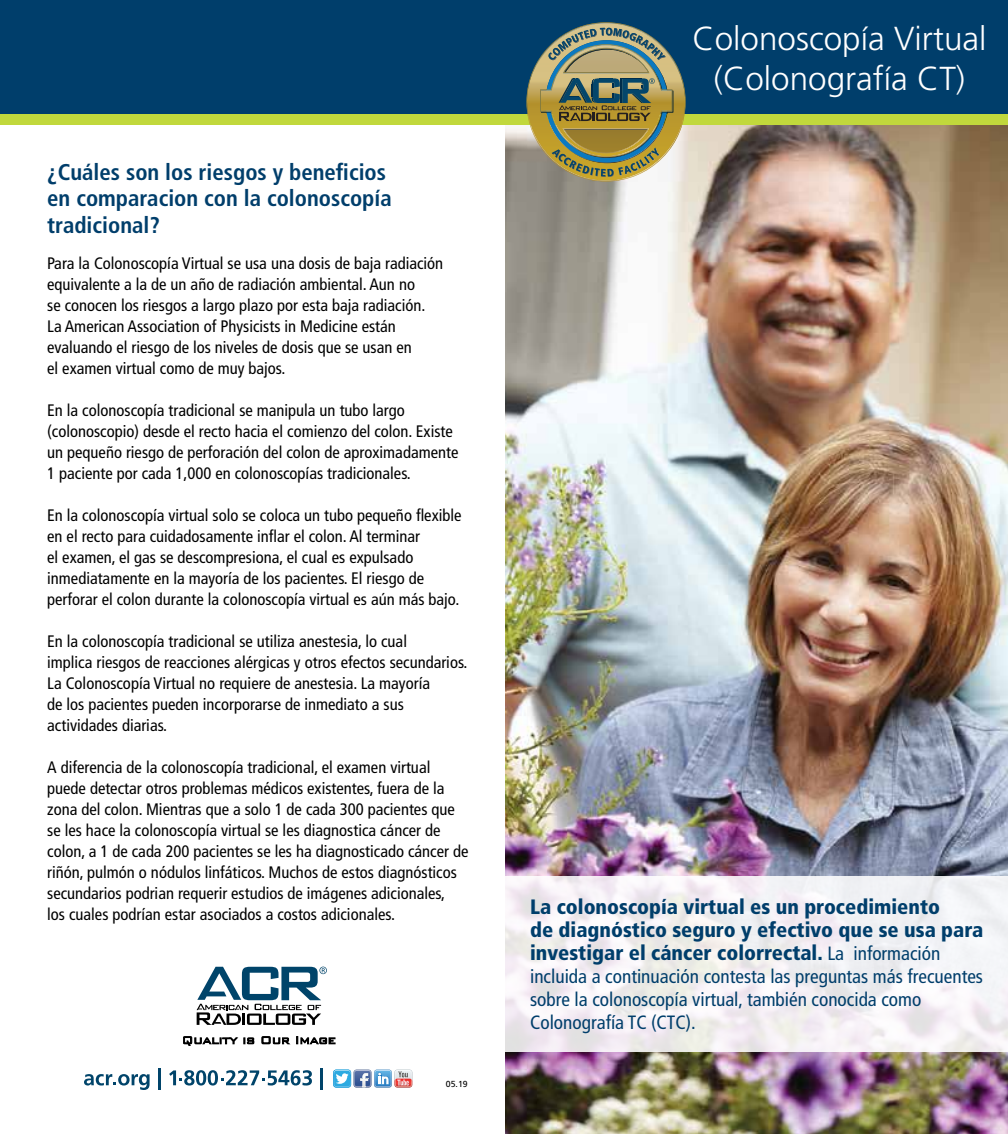
<style>
.page{position:relative;width:1008px;height:1134px;background:#fff}
.page>*{position:absolute;margin:0;border:0;box-sizing:border-box;transform-origin:0 0}
.t1{font:300 33.25px/39.9px "Frutiger LT Std";color:#fff;text-align:center}
.t2{font:700 condensed 22.75px/26.2px "Frutiger LT Std";color:#003e6b}
.t3{font:900 condensed 20.82px/22.9px "Frutiger LT Std";color:#003e6b}
.t4{font:condensed 19.25px/22.9px "Frutiger LT Std";color:#003e6b}
.t5{font:condensed 16.62px/21px "Frutiger LT Std";color:#000}
.t6{font:8.75px "Frutiger LT Std";color:#000}
.s1{font-weight:400;font-size:19.25px}
</style>
<div class="page">
<img style="left:505px;top:125px;width:503px;height:1009px">
<svg style="left:197px;top:967px;width:130px;height:58px"></svg>
<svg style="left:183px;top:1036px;width:54px;height:10px"></svg>
<svg style="left:244px;top:1038px;width:10px;height:6px"></svg>
<svg style="left:262px;top:1036px;width:27px;height:8px"></svg>
<svg style="left:297px;top:1037px;width:38px;height:7px"></svg>
<svg style="left:84px;top:1074px;width:66px;height:16px"></svg>
<hr style="left:158px;top:1068px;width:2px;height:21px;background:#00446a">
<svg style="left:169px;top:1070px;width:143px;height:16px"></svg>
<hr style="left:320px;top:1068px;width:3px;height:21px;background:#00446a">
<svg style="left:333px;top:1070px;width:79px;height:18px"></svg>
<div style="left:0;top:0;width:1008px;height:116px;background:#003e6b"></div>
<div style="left:0;top:115px;width:1008px;height:10px;background:#c1d83c"></div>
<svg style="left:505px;top:877px;width:503px;height:175px;fill:#f2f0f4"></svg>
<svg style="left:526px;top:22px;width:160px;height:159px"></svg>
<h2 class="t2" style="left:47px;top:159px;width:346px">¿Cuáles son los riesgos y beneficios en comparacion con la colonoscopía tradicional?</h2>
<p class="t5" style="left:47px;top:253px;width:398px">Para la Colonoscopía Virtual se usa una dosis de baja radiación equivalente a la de un año de radiación ambiental. Aun no<br>se conocen los riesgos a largo plazo por esta baja radiación.<br>La American Association of Physicists in Medicine están evaluando el riesgo de los niveles de dosis que se usan en<br>el examen virtual como de muy bajos.</p>
<p class="t5" style="left:47px;top:400px;width:413px">En la colonoscopía tradicional se manipula un tubo largo (colonoscopio) desde el recto hacia el comienzo del colon. Existe un pequeño riesgo de perforación del colon de aproximadamente 1 paciente por cada 1,000 en colonoscopías tradicionales.</p>
<p class="t5" style="left:47px;top:505px;width:416px">En la colonoscopía virtual solo se coloca un tubo pequeño flexible en el recto para cuidadosamente inflar el colon. Al terminar<br>el examen, el gas se descompresiona, el cual es expulsado inmediatamente en la mayoría de los pacientes. El riesgo de perforar el colon durante la colonoscopía virtual es aún más bajo.</p>
<p class="t5" style="left:47px;top:631px;width:422px">En la colonoscopía tradicional se utiliza anestesia, lo cual<br>implica riesgos de reacciones alérgicas y otros efectos secundarios.<br>La Colonoscopía Virtual no requiere de anestesia. La mayoría<br>de los pacientes pueden incorporarse de inmediato a sus actividades diarias.</p>
<p class="t5" style="left:47px;top:757px;width:423px">A diferencia de la colonoscopía tradicional, el examen virtual puede detectar otros problemas médicos existentes, fuera de la zona del colon. Mientras que a solo 1 de cada 300 pacientes que se les hace la colonoscopía virtual se les diagnostica cáncer de colon, a 1 de cada 200 pacientes se les ha diagnosticado cáncer de riñón, pulmón o nódulos linfáticos. Muchos de estos diagnósticos secundarios podrian requerir estudios de imágenes adicionales,<br>los cuales podrían estar asociados a costos adicionales.</p>
<p class="t6" style="left:446px;top:1079px;width:23px">05.19</p>
<h1 class="t1" style="left:693px;top:19px;width:295px">Colonoscopía Virtual (Colonografía CT)</h1>
<p class="t3" style="left:530px;top:895px;width:455px">La colonoscopía virtual es un procedimiento<br>de diagnóstico seguro y efectivo que se usa para investigar el cáncer colorrectal. <span class="s1">La información</span></p>
<p class="t4" style="left:530px;top:965px;width:454px">incluida a continuación contesta las preguntas más frecuentes sobre la colonoscopía virtual, también conocida como<br>Colonografía TC (CTC).</p>
</div>
